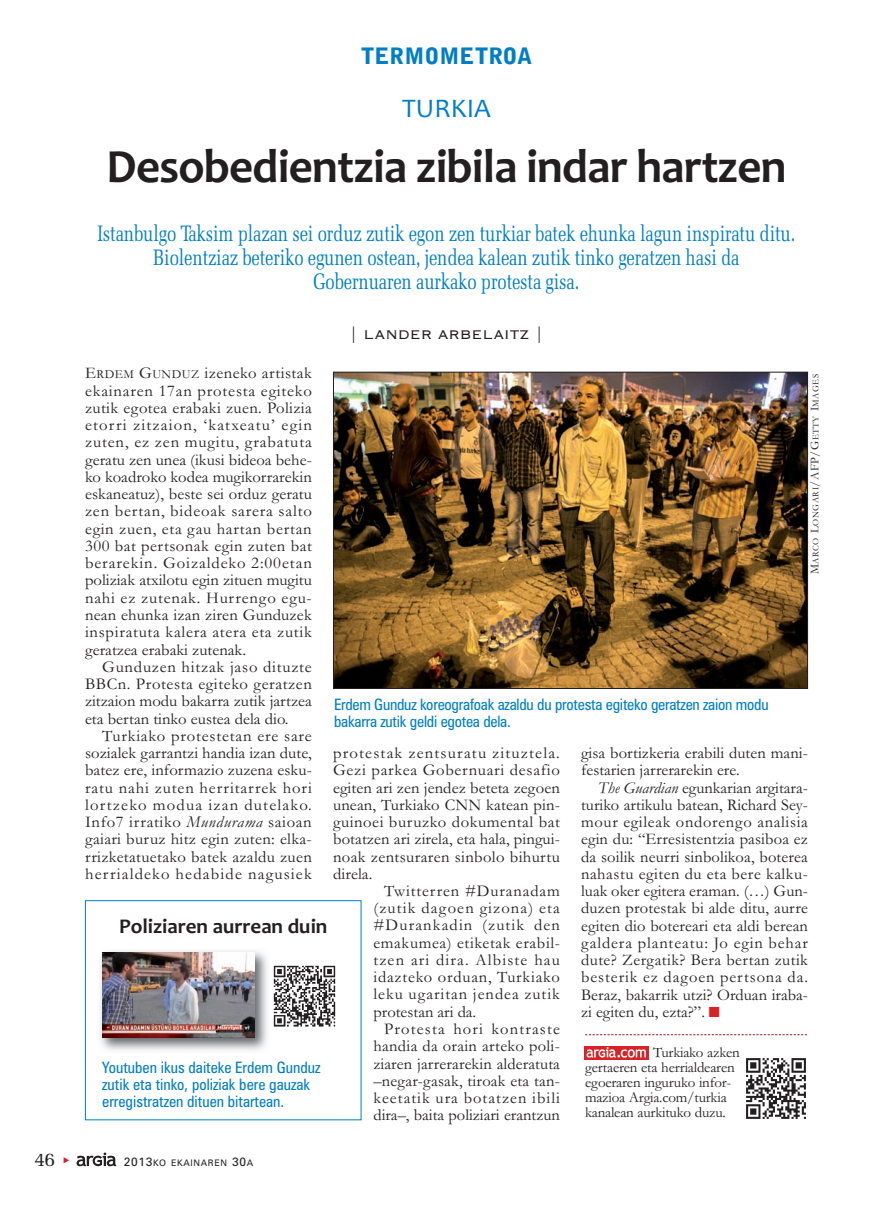
<style>
.page{position:relative;width:893px;height:1212px;background:#fff}
.page>*{position:absolute;margin:0;border:0;box-sizing:border-box;transform-origin:0 0}
.t1{font:700 48px "Candara";letter-spacing:-.015em;color:#231f20}
.t2{font:27px "Candara";color:#007ec5}
.t3{font:22.5px/24px "Memoir Condensed";letter-spacing:-.015em;color:#007ec5;text-align:center}
.t4{font:900 22.5px "Bell Gothic Std";color:#007ec5}
.t5{font:700 21px "Candara";color:#231f20}
.t6{font:19.5px "Memoir";color:#231f20}
.t7{font:16.5px/17.2px "Garamond";letter-spacing:.005em;color:#231f20;text-align:justify}
.t8{font:16.5px "Copperplate Gothic BT";color:#231f20}
.t9{font:condensed 15.75px/17.2px "Zurich BT";letter-spacing:-.015em;color:#007ec5}
.t10{font:15px/15px "Garamond";letter-spacing:-.015em;color:#231f20}
.t11{font:9px "Garamond";letter-spacing:.06em;color:#231f20}
.t12{font:9px "Zurich BT";letter-spacing:.075em;color:#231f20}
.s1{font-size:12.3px}
.s2{font-style:italic}
.s3{font-size:12px}
.s4{color:#da2128}
</style>
<div class="page">
<svg style="left:77px;top:1152px;width:39px;height:14px"></svg>
<img style="left:335px;top:374px;width:471px;height:313px">
<div style="left:333px;top:372px;width:475px;height:317px;border:1px solid #231f20"></div>
<img style="left:746px;top:1058px;width:60px;height:61px">
<svg style="left:585px;top:1034px;width:222px;height:1px"></svg>
<img style="left:584px;top:1047px;width:64px;height:12px">
<div style="left:85px;top:900px;width:276px;height:220px;border:1px solid #007ec5"></div>
<img style="left:100px;top:951px;width:167px;height:100px">
<img style="left:102px;top:952px;width:153px;height:85px">
<img style="left:273px;top:965px;width:63px;height:62px">
<h3 class="t4" style="left:361px;top:47px;width:173px">TERMOMETROA</h3>
<h2 class="t2" style="left:402px;top:98px;width:90px">TURKIA</h2>
<h1 class="t1" style="left:106px;top:149px;width:682px">Desobedientzia zibila indar hartzen</h1>
<h3 class="t3" style="left:98px;top:223px;width:699px">Istanbulgo Taksim plazan sei orduz zutik egon zen turkiar batek ehunka lagun inspiratu ditu.<br>Biolentziaz beteriko egunen ostean, jendea kalean zutik tinko geratzen hasi da<br>Gobernuaren aurkako protesta gisa.</h3>
<p class="t8" style="left:349px;top:324px;width:195px">| LANDER ARBELAITZ |</p>
<p class="t7" style="left:85px;top:366px;width:228px">E<span class="s1">RDEM</span> G<span class="s1">UNDUZ</span> izeneko artistak ekainaren 17an protesta egiteko zutik egotea erabaki zuen. Polizia etorri zitzaion, ‘katxeatu’ egin zuten, ez zen mugitu, grabatuta geratu zen unea (ikusi bideoa behe&shy;ko koadroko kodea mugikorrarekin eskaneatuz), beste sei orduz geratu zen bertan, bideoak sarera salto egin zuen, eta gau hartan bertan 300 bat pertsonak egin zuten bat berarekin. Goizaldeko 2:00etan poliziak atxilotu egin zituen mugitu nahi ez zutenak. Hurrengo egu&shy;nean ehunka izan ziren Gunduzek inspiratuta kalera atera eta zutik geratzea erabaki zutenak.</p>
<p class="t7" style="left:85px;top:660px;width:228px;text-indent:17px">Gunduzen hitzak jaso dituzte BBCn. Protesta egiteko geratzen zitzaion modu bakarra zutik jartzea eta bertan tinko eustea dela dio.</p>
<p class="t7" style="left:85px;top:729px;width:228px;text-indent:17px">Turkiako protestetan ere sare sozialek garrantzi handia izan dute, batez ere, informazio zuzena esku&shy;ratu nahi zuten herritarrek hori lortzeko modua izan dutelako.<br>Info7 irratiko <span class="s2">Mundurama</span> saioan gaiari buruz hitz egin zuten: elka&shy;rrizketatuetako batek azaldu zuen herrialdeko hedabide nagusiek</p>
<p class="t11" style="left:812px;top:574px;width:202px;rotate:-90deg"><span class="s3">M</span>ARCO <span class="s3">L</span>ONGARI<span class="s3">/AFP/G</span>ETTY <span class="s3">I</span>MAGES</p>
<p class="t9" style="left:334px;top:697px;width:436px">Erdem Gunduz koreografoak azaldu du protesta egiteko geratzen zaion modu bakarra zutik geldi egotea dela.</p>
<p class="t7" style="left:581px;top:746px;width:228px">gisa bortizkeria erabili duten mani&shy;festarien jarrerarekin ere.</p>
<p class="t7" style="left:581px;top:781px;width:228px;text-indent:17px"><span class="s2">The Guardian</span> egunkarian argitara&shy;turiko artikulu batean, Richard Sey&shy;mour egileak ondorengo analisia egin du: “Erresistentzia pasiboa ez da soilik neurri sinbolikoa, boterea nahastu egiten du eta bere kalku&shy;luak oker egitera eraman. (…) Gun&shy;duzen protestak bi alde ditu, aurre egiten dio botereari eta aldi berean galdera planteatu: Jo egin behar dute? Zergatik? Bera bertan zutik besterik ez dagoen pertsona da.<br>Beraz, bakarrik utzi? Orduan iraba&shy;zi egiten du, ezta?”. <span class="s4">■</span></p>
<p class="t7" style="left:333px;top:746px;width:228px">protestak zentsuratu zituztela.<br>Gezi parkea Gobernuari desafio egiten ari zen jendez beteta zegoen unean, Turkiako CNN katean pin&shy;guinoei buruzko dokumental bat botatzen ari zirela, eta hala, pingui&shy;noak zentsuraren sinbolo bihurtu direla.</p>
<p class="t7" style="left:373px;top:884px;width:188px;text-indent:11px">Twitterren #Duranadam (zutik dagoen gizona) eta #Durankadin (zutik den emakumea) etiketak erabil&shy;tzen ari dira. Albiste hau idazteko orduan, Turkiako leku ugaritan jendea zutik protestan ari da.</p>
<p class="t7" style="left:373px;top:1022px;width:188px;text-indent:11px">Protesta hori kontraste handia da orain arteko poli&shy;ziaren jarrerarekin alderatuta –negar-gasak, tiroak eta tan&shy;keetatik ura botatzen ibili dira–, baita poliziari erantzun</p>
<p class="t5" style="left:119px;top:918px;width:210px">Poliziaren aurrean duin</p>
<p class="t10" style="left:585px;top:1046px;width:156px;text-indent:68px">Turkiako azken gertaeren eta herrialdearen egoeraren inguruko infor&shy;mazioa Argia.com/turkia kanalean aurkituko duzu.</p>
<p class="t9" style="left:102px;top:1060px;width:220px">Youtuben ikus daiteke Erdem Gunduz zutik eta tinko, poliziak bere gauzak erregistratzen dituen bitartean.</p>
<p class="t6" style="left:35px;top:1147px;width:22px">46</p>
<p class="t12" style="left:124px;top:1160px;width:131px"><span class="s3">2013</span>KO EKAINAREN <span class="s3">30</span>A</p>
</div>
